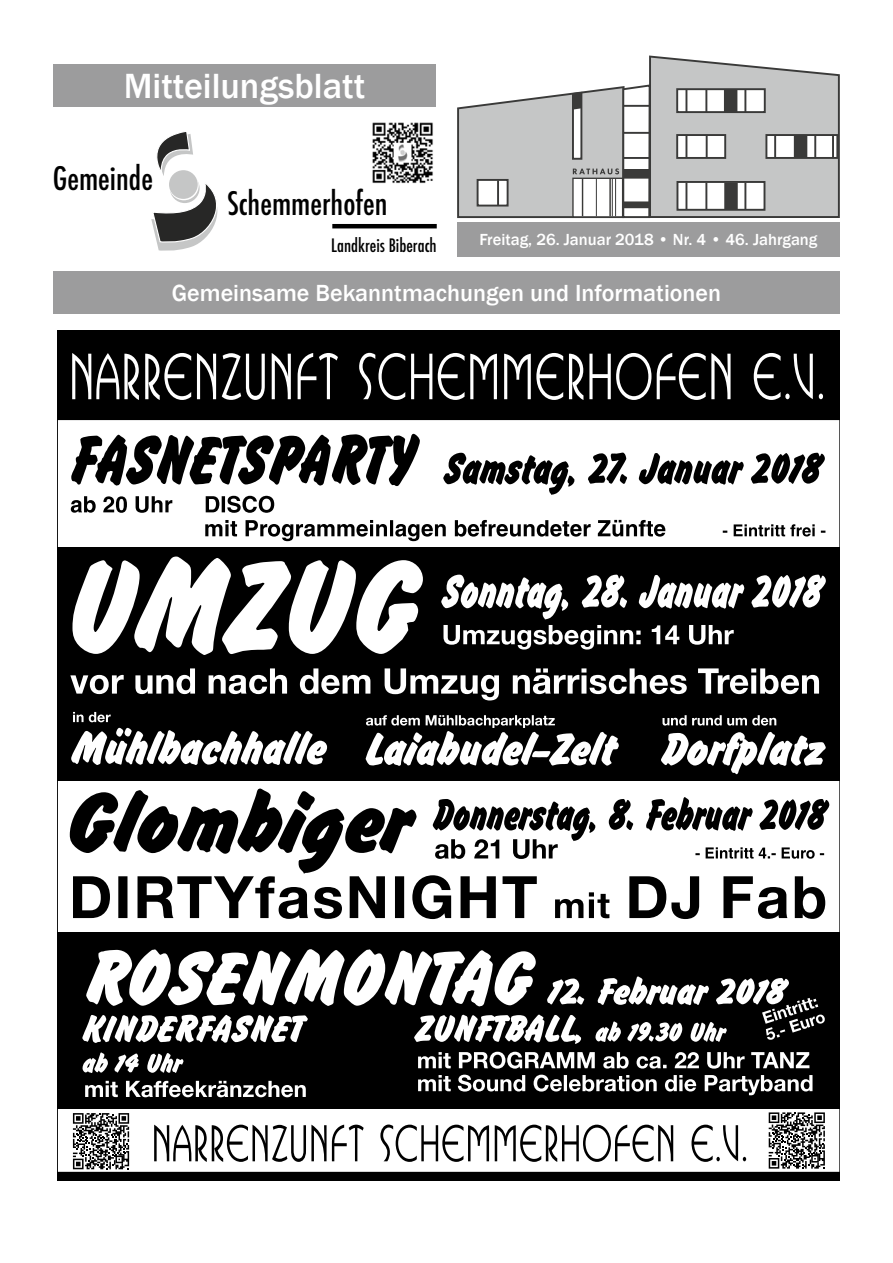
<style>
.page{position:relative;width:893px;height:1263px;background:#fff}
.page>*{position:absolute;margin:0;border:0;box-sizing:border-box;transform-origin:0 0}
.t1{font:500 36px "Franklin Gothic";color:#fff}
.t2{font:500 condensed 31.5px "Futura";color:#000}
.t3{font:500 24px "Franklin Gothic";color:#fff}
.t4{font:500 condensed 18px "Futura";color:#000}
.t5{font:500 16.5px "Franklin Gothic";color:#fff}
</style>
<div class="page">
<div style="left:53px;top:272px;width:787px;height:42px;background:#9c9c9d"></div>
<div style="left:53px;top:64px;width:383px;height:42px;background:#9c9c9d"></div>
<div style="left:457px;top:222px;width:383px;height:34px;background:#9c9c9d"></div>
<img style="left:372px;top:122px;width:61px;height:62px">
<hr style="left:332px;top:224px;width:105px;height:4px;background:#000">
<svg style="left:151px;top:132px;width:67px;height:119px"></svg>
<div style="left:169px;top:170px;width:29px;height:29px;background:#c5c6c6;border-radius:50%"></div>
<svg style="left:457px;top:55px;width:383px;height:164px"></svg>
<div style="left:57px;top:548px;width:783px;height:233px;background:#000"></div>
<svg style="left:71px;top:434px;width:673px;height:79px"></svg>
<svg style="left:751px;top:453px;width:74px;height:31px"></svg>
<div style="left:57px;top:330px;width:783px;height:90px;background:#000"></div>
<svg style="left:72px;top:353px;width:751px;height:47px"></svg>
<svg style="left:154px;top:1124px;width:592px;height:38px"></svg>
<div style="left:57px;top:932px;width:783px;height:177px;background:#000"></div>
<svg style="left:82px;top:949px;width:743px;height:148px"></svg>
<div style="left:765px;top:1108px;width:64px;height:64px;background:#fff"></div>
<svg style="left:769px;top:1112px;width:56px;height:56px"></svg>
<svg style="left:69px;top:1113px;width:64px;height:59px"></svg>
<svg style="left:73px;top:1113px;width:56px;height:56px"></svg>
<svg style="left:205px;top:520px;width:620px;height:21px"></svg>
<div style="left:57px;top:1172px;width:783px;height:9px;background:#000"></div>
<svg style="left:443px;top:625px;width:291px;height:24px"></svg>
<svg style="left:70px;top:788px;width:759px;height:131px"></svg>
<svg style="left:441px;top:575px;width:303px;height:44px"></svg>
<svg style="left:751px;top:575px;width:75px;height:33px"></svg>
<svg style="left:662px;top:715px;width:114px;height:10px"></svg>
<svg style="left:366px;top:715px;width:253px;height:51px"></svg>
<svg style="left:661px;top:732px;width:165px;height:42px"></svg>
<svg style="left:70px;top:668px;width:749px;height:32px"></svg>
<svg style="left:71px;top:728px;width:256px;height:37px"></svg>
<svg style="left:73px;top:712px;width:38px;height:10px"></svg>
<svg style="left:72px;top:556px;width:351px;height:99px"></svg>
<h1 class="t1" style="left:124px;top:63px;width:243px">Mitteilungsblatt</h1>
<h2 class="t2" style="left:53px;top:158px;width:102px">Gemeinde</h2>
<h2 class="t2" style="left:227px;top:183px;width:162px">Schemmerhofen</h2>
<p class="t4" style="left:331px;top:234px;width:107px">Landkreis Biberach</p>
<p class="t5" style="left:479px;top:229px;width:339px">Freitag, 26. Januar 2018 • Nr. 4 • 46. Jahrgang</p>
<p class="t3" style="left:172px;top:278px;width:551px">Gemeinsame Bekanntmachungen und Informationen</p>
</div>
